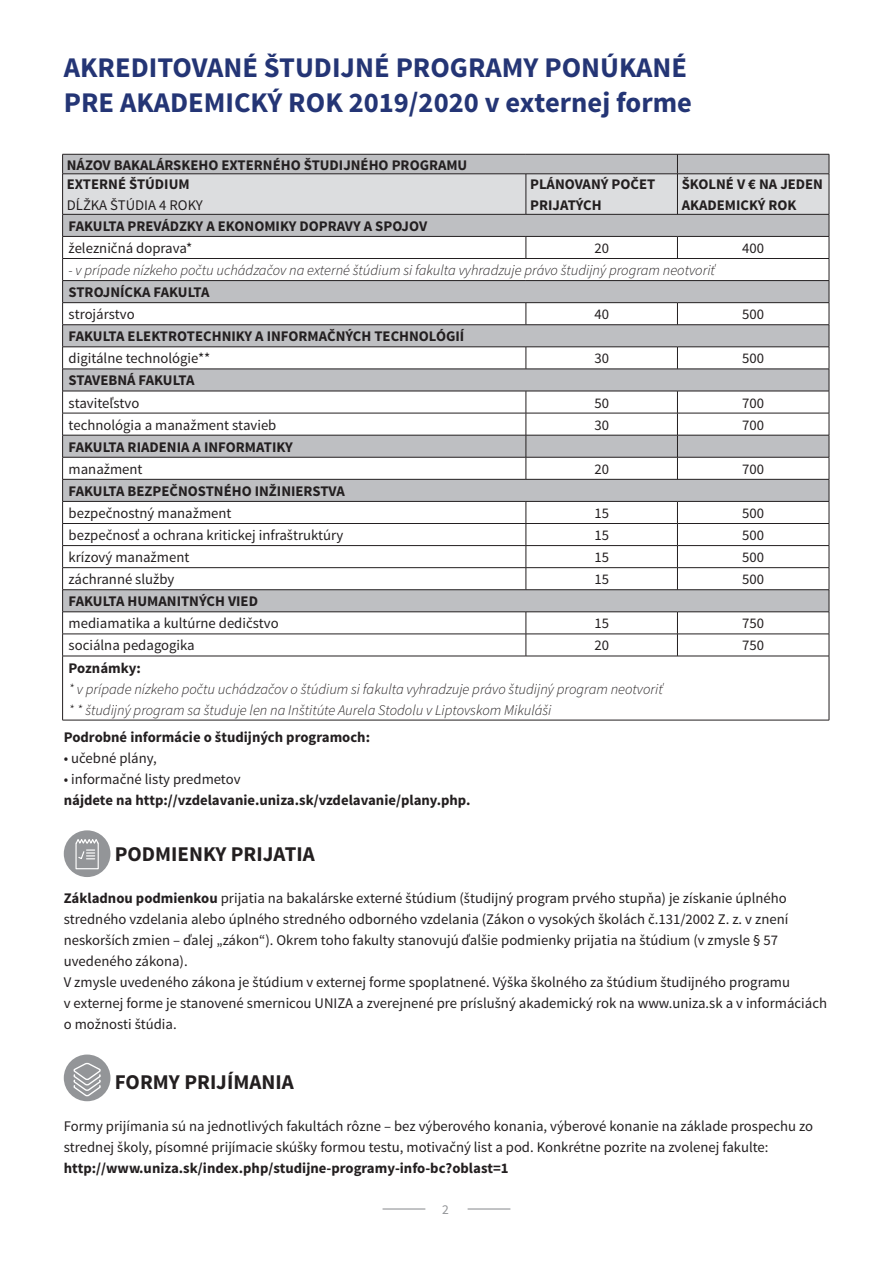
<style>
.page{position:relative;width:893px;height:1263px;background:#fff}
.page>*{position:absolute;margin:0;border:0;box-sizing:border-box;transform-origin:0 0}
.t1{font:700 28.5px/35.4px "Source Sans Pro";color:#243575}
.t2{font:700 21px "Source Sans Pro";color:#231f20}
.t3{font:14.7px/21px "Source Sans Pro";color:#231f20}
.t4{font:700 14.7px/21px "Source Sans Pro";color:#231f20}
.t5{font:italic 300 14.7px/21px "Source Sans Pro";color:#231f20}
.t6{font:700 14.7px "Source Sans Pro";letter-spacing:-.02em;color:#231f20}
.t7{font:13.5px "Source Sans Pro";color:#939598}
.s1{font-weight:700}
</style>
<div class="page">
<hr style="left:383px;top:1208px;width:42px;height:1px;background:#939598">
<hr style="left:468px;top:1208px;width:42px;height:1px;background:#939598">
<svg style="left:62px;top:154px;width:768px;height:502px"></svg>
<hr style="left:62px;top:656px;width:464px;height:1px;background:#231f20">
<hr style="left:62px;top:656px;width:1px;height:64px;background:#231f20">
<hr style="left:526px;top:656px;width:303px;height:1px;background:#231f20">
<hr style="left:829px;top:656px;width:1px;height:64px;background:#231f20">
<hr style="left:62px;top:720px;width:767px;height:1px;background:#231f20">
<div style="left:64px;top:830px;width:46px;height:47px;background:#939598;border-radius:50%"></div>
<svg style="left:75px;top:839px;width:24px;height:31px"></svg>
<div style="left:64px;top:1054px;width:46px;height:47px;background:#939598;border-radius:50%"></div>
<svg style="left:72px;top:1062px;width:30px;height:36px"></svg>
<h1 class="t1" style="left:64px;top:52px;width:630px">AKREDITOVANÉ ŠTUDIJNÉ PROGRAMY PONÚKANÉ<br>PRE AKADEMICKÝ ROK 2019/2020 v externej forme</h1>
<p class="t4" style="left:67px;top:156px;width:402px;line-height:19.5px">NÁZOV BAKALÁRSKEHO EXTERNÉHO ŠTUDIJNÉHO PROGRAMU<br>EXTERNÉ ŠTÚDIUM</p>
<p class="t3" style="left:67px;top:196px;width:138px">DĹŽKA ŠTÚDIA 4 ROKY</p>
<p class="t4" style="left:530px;top:175px;width:127px">PLÁNOVANÝ POČET<br>PRIJATÝCH</p>
<p class="t4" style="left:682px;top:175px;width:143px">ŠKOLNÉ V € NA JEDEN<br>AKADEMICKÝ ROK</p>
<p class="t4" style="left:69px;top:217px;width:360px">FAKULTA PREVÁDZKY A EKONOMIKY DOPRAVY A SPOJOV</p>
<p class="t3" style="left:69px;top:239px;width:125px">železničná doprava*</p>
<p class="t3" style="left:594px;top:239px;width:16px">20</p>
<p class="t3" style="left:742px;top:239px;width:23px">400</p>
<p class="t5" style="left:69px;top:261px;width:648px">- v prípade nízkeho počtu uchádzačov na externé štúdium si fakulta vyhradzuje právo študijný program neotvoriť</p>
<p class="t4" style="left:69px;top:283px;width:142px">STROJNÍCKA FAKULTA</p>
<p class="t3" style="left:69px;top:305px;width:68px">strojárstvo</p>
<p class="t3" style="left:594px;top:305px;width:16px">40</p>
<p class="t3" style="left:742px;top:305px;width:23px">500</p>
<p class="t4" style="left:69px;top:327px;width:397px">FAKULTA ELEKTROTECHNIKY A INFORMAČNÝCH TECHNOLÓGIÍ</p>
<p class="t3" style="left:69px;top:349px;width:143px">digitálne technológie**</p>
<p class="t3" style="left:594px;top:349px;width:16px">30</p>
<p class="t3" style="left:742px;top:349px;width:23px">500</p>
<p class="t6" style="left:69px;top:375px;width:127px">STAVEBNÁ FAKULTA</p>
<p class="t3" style="left:69px;top:393px;width:72px">staviteľstvo</p>
<p class="t3" style="left:594px;top:393px;width:16px">50</p>
<p class="t3" style="left:742px;top:393px;width:23px">700</p>
<p class="t3" style="left:69px;top:416px;width:209px">technológia a manažment stavieb</p>
<p class="t3" style="left:594px;top:416px;width:16px">30</p>
<p class="t3" style="left:742px;top:416px;width:23px">700</p>
<p class="t4" style="left:69px;top:437px;width:226px">FAKULTA RIADENIA A INFORMATIKY</p>
<p class="t3" style="left:69px;top:460px;width:76px">manažment</p>
<p class="t3" style="left:594px;top:460px;width:16px">20</p>
<p class="t3" style="left:742px;top:460px;width:23px">700</p>
<p class="t4" style="left:69px;top:482px;width:278px">FAKULTA BEZPEČNOSTNÉHO INŽINIERSTVA</p>
<p class="t3" style="left:69px;top:504px;width:164px">bezpečnostný manažment</p>
<p class="t3" style="left:594px;top:504px;width:16px">15</p>
<p class="t3" style="left:742px;top:504px;width:23px">500</p>
<p class="t3" style="left:69px;top:526px;width:276px">bezpečnosť a ochrana kritickej infraštruktúry</p>
<p class="t3" style="left:594px;top:526px;width:16px">15</p>
<p class="t3" style="left:742px;top:526px;width:23px">500</p>
<p class="t3" style="left:69px;top:548px;width:122px">krízový manažment</p>
<p class="t3" style="left:594px;top:548px;width:16px">15</p>
<p class="t3" style="left:742px;top:548px;width:23px">500</p>
<p class="t3" style="left:69px;top:570px;width:107px">záchranné služby</p>
<p class="t3" style="left:594px;top:570px;width:16px">15</p>
<p class="t3" style="left:742px;top:570px;width:23px">500</p>
<p class="t4" style="left:69px;top:592px;width:191px">FAKULTA HUMANITNÝCH VIED</p>
<p class="t3" style="left:69px;top:614px;width:212px">mediamatika a kultúrne dedičstvo</p>
<p class="t3" style="left:594px;top:614px;width:16px">15</p>
<p class="t3" style="left:742px;top:614px;width:23px">750</p>
<p class="t3" style="left:69px;top:636px;width:128px">sociálna pedagogika</p>
<p class="t3" style="left:594px;top:636px;width:16px">20</p>
<p class="t3" style="left:742px;top:636px;width:23px">750</p>
<p class="t4" style="left:69px;top:658px;width:74px">Poznámky:</p>
<p class="t5" style="left:69px;top:679px;width:596px">* v prípade nízkeho počtu uchádzačov o štúdium si fakulta vyhradzuje právo študijný program neotvoriť * * študijný program sa študuje len na Inštitúte Aurela Stodolu v Liptovskom Mikuláši</p>
<p class="t4" style="left:64px;top:728px;width:308px">Podrobné informácie o študijných programoch:</p>
<p class="t3" style="left:64px;top:749px;width:95px">• učebné plány,</p>
<p class="t3" style="left:64px;top:770px;width:178px">• informačné listy predmetov</p>
<p class="t4" style="left:64px;top:791px;width:408px">nájdete na http://vzdelavanie.uniza.sk/vzdelavanie/plany.php.</p>
<h2 class="t2" style="left:115px;top:846px;width:201px">PODMIENKY PRIJATIA</h2>
<p class="t3" style="left:64px;top:889px;width:765px"><span class="s1">Základnou podmienkou</span> prijatia na bakalárske externé štúdium (študijný program prvého stupňa) je získanie úplného stredného vzdelania alebo úplného stredného odborného vzdelania (Zákon o vysokých školách č.131/2002 Z. z. v znení neskorších zmien – ďalej „zákon“). Okrem toho fakulty stanovujú ďalšie podmienky prijatia na štúdium (v zmysle § 57 uvedeného zákona).<br>V zmysle uvedeného zákona je štúdium v externej forme spoplatnené. Výška školného za štúdium študijného programu<br>v externej forme je stanovené smernicou UNIZA a zverejnené pre príslušný akademický rok na www.uniza.sk a v informáciách o možnosti štúdia.</p>
<h2 class="t2" style="left:115px;top:1074px;width:180px">FORMY PRIJÍMANIA</h2>
<p class="t3" style="left:64px;top:1117px;width:751px">Formy prijímania sú na jednotlivých fakultách rôzne – bez výberového konania, výberové konanie na základe prospechu zo strednej školy, písomné prijímacie skúšky formou testu, motivačný list a pod. Konkrétne pozrite na zvolenej fakulte:</p>
<p class="t4" style="left:64px;top:1159px;width:446px">http://www.uniza.sk/index.php/studijne-programy-info-bc?oblast=1</p>
<p class="t7" style="left:442px;top:1204px;width:8px">2</p>
</div>
